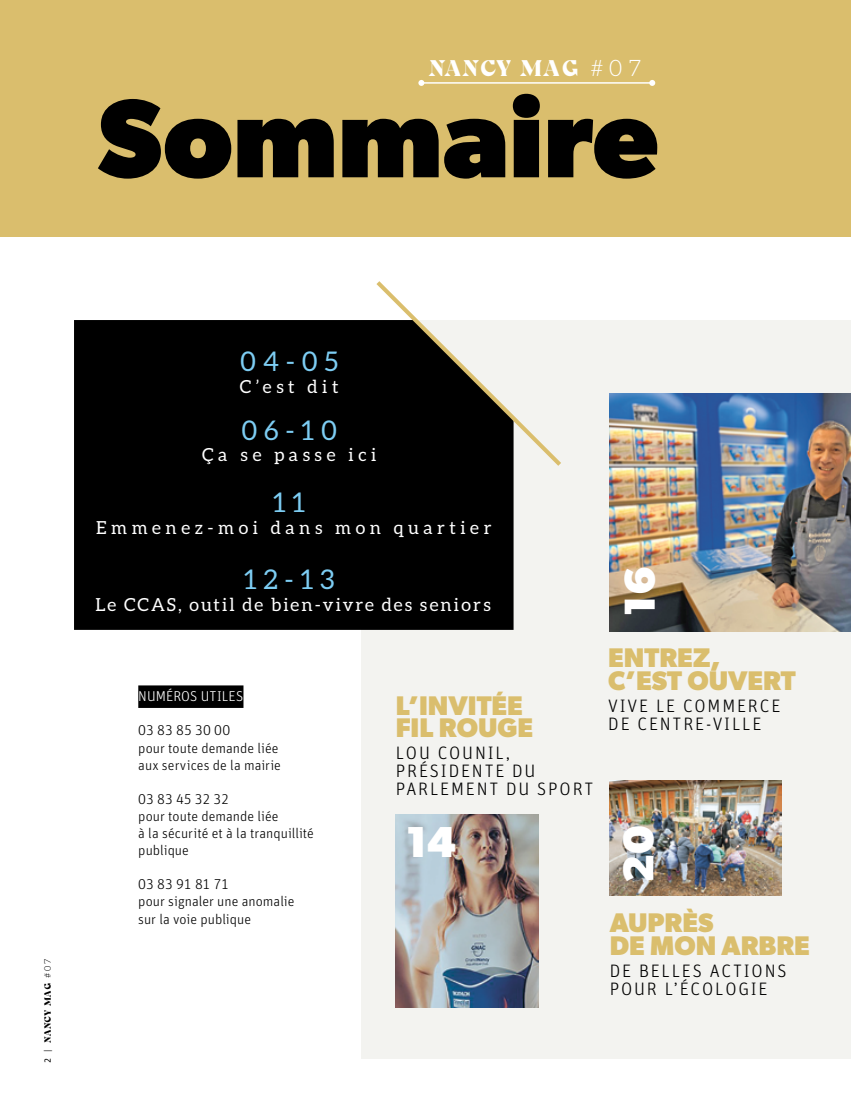
<style>
.page{position:relative;width:851px;height:1106px;background:#fff}
.page>*{position:absolute;margin:0;border:0;box-sizing:border-box;transform-origin:0 0}
.t1{font:700 112.5px "Gibson";color:#000}
.t2{font:700 43.35px "Gibson";color:#fff}
.t3{font:27.15px "Aleo";letter-spacing:.25em;color:#7dcdf3}
.t4{font:700 27px/22.5px "Gibson";color:#dabe6d}
.t5{font:900 22.65px "Cako";letter-spacing:.03em;color:#fff}
.t6{font:300 18px/18px "FF Unit Pro";letter-spacing:.1em;color:#000}
.t7{font:18px "Aleo";letter-spacing:.25em;color:#fff}
.t8{font:18px "Aleo";letter-spacing:.11em;color:#fff}
.t9{font:300 14.25px/17.1px "FF Unit Pro";letter-spacing:.005em;color:#000}
.t10{font:300 14.25px "FF Unit Pro";letter-spacing:.005em;color:#fff}
.t11{font:900 9px "Cako";color:#000}
.s1{font-family:"Aleo";font-weight:300}
.s2{font-family:"FF Unit Pro";font-weight:400}
</style>
<div class="page">
<div style="left:361px;top:320px;width:489px;height:739px;background:#f3f3f0"></div>
<div style="left:74px;top:320px;width:439px;height:310px;background:#000"></div>
<div style="left:138px;top:685px;width:105px;height:23px;background:#000"></div>
<div style="left:0;top:0;width:850px;height:236px;background:#dabe6d"></div>
<img style="left:609px;top:393px;width:241px;height:239px">
<img style="left:609px;top:781px;width:172px;height:114px">
<svg style="left:372px;top:281px;width:189px;height:189px"></svg>
<hr style="left:421px;top:82px;width:231px;height:2px;background:#fff">
<svg style="left:418px;top:80px;width:6px;height:6px"></svg>
<svg style="left:649px;top:80px;width:6px;height:6px"></svg>
<img style="left:396px;top:814px;width:142px;height:193px">
<h3 class="t5" style="left:428px;top:55px;width:214px">NANCY MAG <span class="s1"># 0 7</span></h3>
<h1 class="t1" style="left:98px;top:71px;width:562px">Sommaire</h1>
<p class="t11" style="left:42px;top:1063px;width:107px;rotate:-90deg"><span class="s2">2 |</span> NANCY MAG <span class="s1"># 0 7</span></p>
<h3 class="t3" style="left:240px;top:346px;width:99px">04-05</h3>
<p class="t7" style="left:240px;top:376px;width:100px">C’est dit</p>
<h3 class="t3" style="left:241px;top:414px;width:97px">06-10</h3>
<p class="t7" style="left:202px;top:445px;width:175px">Ça se passe ici</p>
<h3 class="t3" style="left:273px;top:487px;width:34px">11</h3>
<p class="t7" style="left:96px;top:517px;width:397px">Emmenez-moi dans mon quartier</p>
<h3 class="t3" style="left:244px;top:563px;width:92px">12-13</h3>
<p class="t8" style="left:96px;top:594px;width:396px">Le CCAS, outil de bien-vivre des seniors</p>
<p class="t10" style="left:138px;top:687px;width:107px">NUMÉROS UTILES</p>
<p class="t9" style="left:138px;top:721px;width:144px">03 83 85 30 00<br>pour toute demande liée aux services de la mairie</p>
<p class="t9" style="left:138px;top:790px;width:177px">03 83 45 32 32<br>pour toute demande liée<br>à la sécurité et à la tranquillité publique</p>
<p class="t9" style="left:138px;top:875px;width:158px">03 83 91 81 71<br>pour signaler une anomalie sur la voie publique</p>
<h3 class="t4" style="left:396px;top:693px;width:139px">L’INVITÉE<br>FIL ROUGE</h3>
<p class="t6" style="left:396px;top:743px;width:199px">LOU COUNIL,<br>PRÉSIDENTE DU<br>PARLEMENT DU SPORT</p>
<h2 class="t2" style="left:405px;top:816px;width:52px">14</h2>
<h2 class="t2" style="left:614px;top:617px;width:52px;rotate:-90deg">16</h2>
<h3 class="t4" style="left:608px;top:646px;width:189px">ENTREZ,<br>C’EST OUVERT</h3>
<p class="t6" style="left:608px;top:696px;width:174px">VIVE LE COMMERCE<br>DE CENTRE-VILLE</p>
<h2 class="t2" style="left:612px;top:883px;width:59px;rotate:-90deg">20</h2>
<h3 class="t4" style="left:609px;top:911px;width:201px">AUPRÈS<br>DE MON ARBRE</h3>
<p class="t6" style="left:609px;top:961px;width:178px">DE BELLES ACTIONS<br>POUR L’ÉCOLOGIE</p>
</div>
